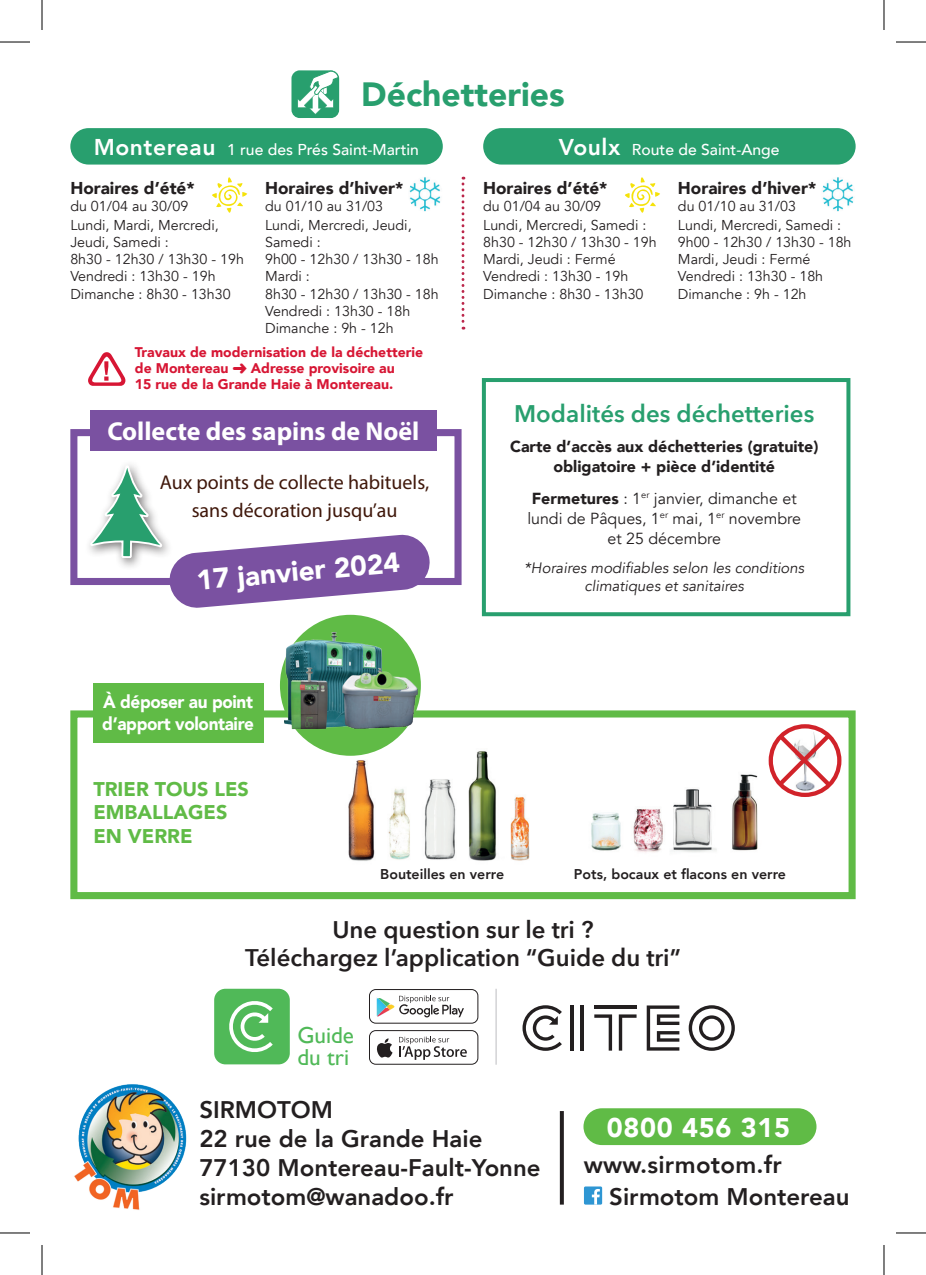
<style>
.page{position:relative;width:926px;height:1275px;background:#fff}
.page>*{position:absolute;margin:0;border:0;box-sizing:border-box;transform-origin:0 0}
.t1{font:900 33.6px "Avenir";color:#289f6e}
.t2{font:900 27.8px "Avenir";color:#fff}
.t3{font:900 27px "Avenir";letter-spacing:.025em;color:#fff}
.t4{font:700 26px "Myriad Pro";color:#fff}
.t5{font:800 24px/29px "Avenir";color:#231f20}
.t6{font:600 24px/28.8px "Avenir Next";color:#231f20;text-align:center}
.t7{font:600 24px "Avenir Next";color:#289f6e}
.t8{font:23.2px/21.4px "Gill Sans";color:#50b958}
.t9{font:20px/28px "Myriad Pro";color:#3f170a;text-align:center}
.t10{font:900 19.8px/23.8px "Avenir";color:#60bb46}
.t11{font:900 19.2px/22.4px "Avenir";letter-spacing:-.01em;color:#231f20}
.t12{font:900 18px/21.6px "Avenir";letter-spacing:-.02em;color:#fff;scale:.95 1}
.t13{font:900 17.2px "Avenir";color:#231f20}
.t14{font:16px/20px "Avenir";color:#231f20;text-align:center}
.t15{font:900 16px/20px "Avenir";color:#231f20;text-align:center}
.t16{font:500 15.8px "Avenir";color:#fff}
.t17{font:italic 15px/18px "Avenir";color:#231f20;text-align:center}
.t18{font:14.2px/17.2px "Avenir";color:#231f20}
.t19{font:800 14.2px "Avenir";color:#231f20}
.t20{font:900 14px/15.8px "Avenir";color:#d71634}
.s1{font-weight:800;font-size:22.8px}
.s2{font-weight:900}
</style>
<div class="page">
<div style="left:482px;top:378px;width:368px;height:238px;border:4px solid #289f6e"></div>
<svg style="left:689px;top:1005px;width:46px;height:45px"></svg>
<hr style="left:581px;top:1005px;width:3px;height:45px;background:#231f20">
<hr style="left:571px;top:1005px;width:3px;height:45px;background:#231f20">
<hr style="left:594px;top:1005px;width:42px;height:3px;background:#231f20">
<svg style="left:594px;top:1014px;width:18px;height:36px"></svg>
<svg style="left:619px;top:1014px;width:17px;height:36px"></svg>
<svg style="left:647px;top:1005px;width:32px;height:45px"></svg>
<svg style="left:522px;top:1005px;width:40px;height:45px"></svg>
<div style="left:214px;top:988px;width:76px;height:76px;background:#50b958;border-radius:11px"></div>
<svg style="left:229px;top:1001px;width:44px;height:51px"></svg>
<svg style="left:376px;top:1038px;width:16px;height:19px"></svg>
<svg style="left:399px;top:1036px;width:68px;height:24px"></svg>
<div style="left:369px;top:1030px;width:109px;height:34px;border:1px solid #231f20;border-radius:6px"></div>
<div style="left:369px;top:989px;width:109px;height:34px;border:1px solid #231f20;border-radius:6px"></div>
<svg style="left:377px;top:995px;width:87px;height:22px"></svg>
<hr style="left:496px;top:988px;width:1px;height:76px;background:#bcbdc0">
<svg style="left:584px;top:1186px;width:18px;height:18px"></svg>
<div style="left:583px;top:1108px;width:233px;height:37px;background:#60bb46;border-radius:18px"></div>
<img style="left:74px;top:1084px;width:113px;height:126px">
<svg style="left:560px;top:1111px;width:4px;height:93px"></svg>
<div style="left:70px;top:429px;width:392px;height:156px;border:7px solid #7a51a1"></div>
<div style="left:90px;top:411px;width:347px;height:40px;background:#7a51a1"></div>
<div style="left:70px;top:128px;width:373px;height:37px;background:#289f6e;border-radius:18px"></div>
<div style="left:483px;top:128px;width:373px;height:37px;background:#289f6e;border-radius:18px"></div>
<svg style="left:462px;top:177px;width:2px;height:152px"></svg>
<svg style="left:212px;top:177px;width:35px;height:36px"></svg>
<svg style="left:625px;top:177px;width:35px;height:36px"></svg>
<img style="left:408px;top:177px;width:35px;height:34px;border-radius:17px">
<img style="left:821px;top:177px;width:35px;height:34px;border-radius:17px">
<svg style="left:291px;top:70px;width:48px;height:48px"></svg>
<svg style="left:88px;top:464px;width:343px;height:144px"></svg>
<svg style="left:88px;top:352px;width:37px;height:34px"></svg>
<div style="left:70px;top:710px;width:786px;height:189px;border:7px solid #60bb46"></div>
<img style="left:591px;top:774px;width:167px;height:79px">
<img style="left:348px;top:748px;width:182px;height:113px">
<div style="left:280px;top:615px;width:141px;height:141px;background:#60bb46;border-radius:50%"></div>
<img style="left:285px;top:633px;width:134px;height:97px">
<div style="left:93px;top:683px;width:170px;height:59px;background:#60bb46"></div>
<div style="left:769px;top:724px;width:72px;height:73px;border:4px solid #d1232a;border-radius:50%"></div>
<svg style="left:774px;top:728px;width:62px;height:62px"></svg>
<hr style="left:0;top:42px;width:30px;height:1px;background:#000">
<hr style="left:896px;top:42px;width:30px;height:1px;background:#000">
<hr style="left:0;top:1232px;width:30px;height:1px;background:#000">
<hr style="left:896px;top:1232px;width:30px;height:1px;background:#000">
<hr style="left:42px;top:0;width:1px;height:30px;background:#000">
<hr style="left:42px;top:1245px;width:1px;height:30px;background:#000">
<hr style="left:884px;top:0;width:1px;height:30px;background:#000">
<hr style="left:884px;top:1245px;width:1px;height:30px;background:#000">
<h1 class="t1" style="left:361px;top:66px;width:205px">Déchetteries</h1>
<p class="t16" style="left:94px;top:136px;width:327px"><span class="s1">Montereau</span> 1 rue des Prés Saint-Martin</p>
<p class="t16" style="left:559px;top:136px;width:222px"><span class="s1">Voulx</span> Route de Saint-Ange</p>
<p class="t13" style="left:70px;top:173px;width:126px">Horaires d’été*</p>
<p class="t18" style="left:70px;top:196px;width:150px;line-height:19.2px">du 01/04 au 30/09<br>Lundi, Mardi, Mercredi,</p>
<p class="t18" style="left:70px;top:234px;width:175px">Jeudi, Samedi :<br>8h30 - 12h30 / 13h30 - 19h<br>Vendredi : 13h30 - 19h<br>Dimanche : 8h30 - 13h30</p>
<p class="t13" style="left:265px;top:173px;width:140px">Horaires d’hiver*</p>
<p class="t18" style="left:265px;top:196px;width:148px;line-height:19.2px">du 01/10 au 31/03<br>Lundi, Mercredi, Jeudi,</p>
<p class="t18" style="left:265px;top:234px;width:175px">Samedi :<br>9h00 - 12h30 / 13h30 - 18h<br>Mardi :<br>8h30 - 12h30 / 13h30 - 18h<br>Vendredi : 13h30 - 18h<br>Dimanche : 9h - 12h</p>
<p class="t13" style="left:483px;top:173px;width:126px">Horaires d’été*</p>
<p class="t18" style="left:483px;top:196px;width:165px;line-height:19.2px">du 01/04 au 30/09<br>Lundi, Mercredi, Samedi :</p>
<p class="t18" style="left:483px;top:234px;width:175px">8h30 - 12h30 / 13h30 - 19h<br>Mardi, Jeudi : Fermé<br>Vendredi : 13h30 - 19h<br>Dimanche : 8h30 - 13h30</p>
<p class="t13" style="left:678px;top:173px;width:140px">Horaires d’hiver*</p>
<p class="t18" style="left:678px;top:196px;width:165px;line-height:19.2px">du 01/10 au 31/03<br>Lundi, Mercredi, Samedi :</p>
<p class="t18" style="left:678px;top:234px;width:175px">9h00 - 12h30 / 13h30 - 18h<br>Mardi, Jeudi : Fermé<br>Vendredi : 13h30 - 18h<br>Dimanche : 9h - 12h</p>
<p class="t20" style="left:135px;top:344px;width:290px">Travaux de modernisation de la déchetterie de Montereau ➜ Adresse provisoire au<br>15 rue de la Grande Haie à Montereau.</p>
<h3 class="t4" style="left:107px;top:415px;width:314px">Collecte des sapins de Noël</h3>
<h3 class="t9" style="left:160px;top:468px;width:271px">Aux points de collecte habituels, sans décoration jusqu’au</h3>
<h2 class="t2" style="left:195px;top:556px;width:205px;rotate:-5deg">17 janvier 2024</h2>
<p class="t12" style="left:102px;top:690px;width:161px">À déposer au point d’apport volontaire</p>
<h3 class="t10" style="left:93px;top:776px;width:157px">TRIER TOUS LES<br>EMBALLAGES<br>EN VERRE</h3>
<h3 class="t7" style="left:514px;top:393px;width:302px">Modalités des déchetteries</h3>
<p class="t15" style="left:510px;top:436px;width:310px">Carte d’accès aux déchetteries (gratuite) obligatoire + pièce d’identité</p>
<p class="t14" style="left:527px;top:488px;width:275px"><span class="s2">Fermetures</span> : 1<sup>er</sup> janvier, dimanche et lundi de Pâques, 1<sup>er</sup> mai, 1<sup>er</sup> novembre et 25 décembre</p>
<p class="t17" style="left:524px;top:559px;width:281px">*Horaires modifiables selon les conditions climatiques et sanitaires</p>
<p class="t19" style="left:380px;top:863px;width:126px">Bouteilles en verre</p>
<p class="t19" style="left:574px;top:863px;width:214px">Pots, bocaux et flacons en verre</p>
<h3 class="t6" style="left:245px;top:914px;width:437px">Une question sur le tri ?<br>Téléchargez l’application “Guide du tri”</h3>
<h3 class="t11" style="left:216px;top:929px;width:299px">Retrouvez toutes les règles de tri de votre commune</h3>
<h3 class="t8" style="left:297px;top:1024px;width:58px">Guide du tri</h3>
<h3 class="t5" style="left:199px;top:1094px;width:343px">SIRMOTOM<br>22 rue de la Grande Haie<br>77130 Montereau-Fault-Yonne sirmotom@wanadoo.fr</h3>
<h3 class="t3" style="left:607px;top:1104px;width:185px">0800 456 315</h3>
<h3 class="t5" style="left:609px;top:1148px;width:242px;line-height:32px;text-indent:-25px">www.sirmotom.fr<br>Sirmotom Montereau</h3>
</div>
